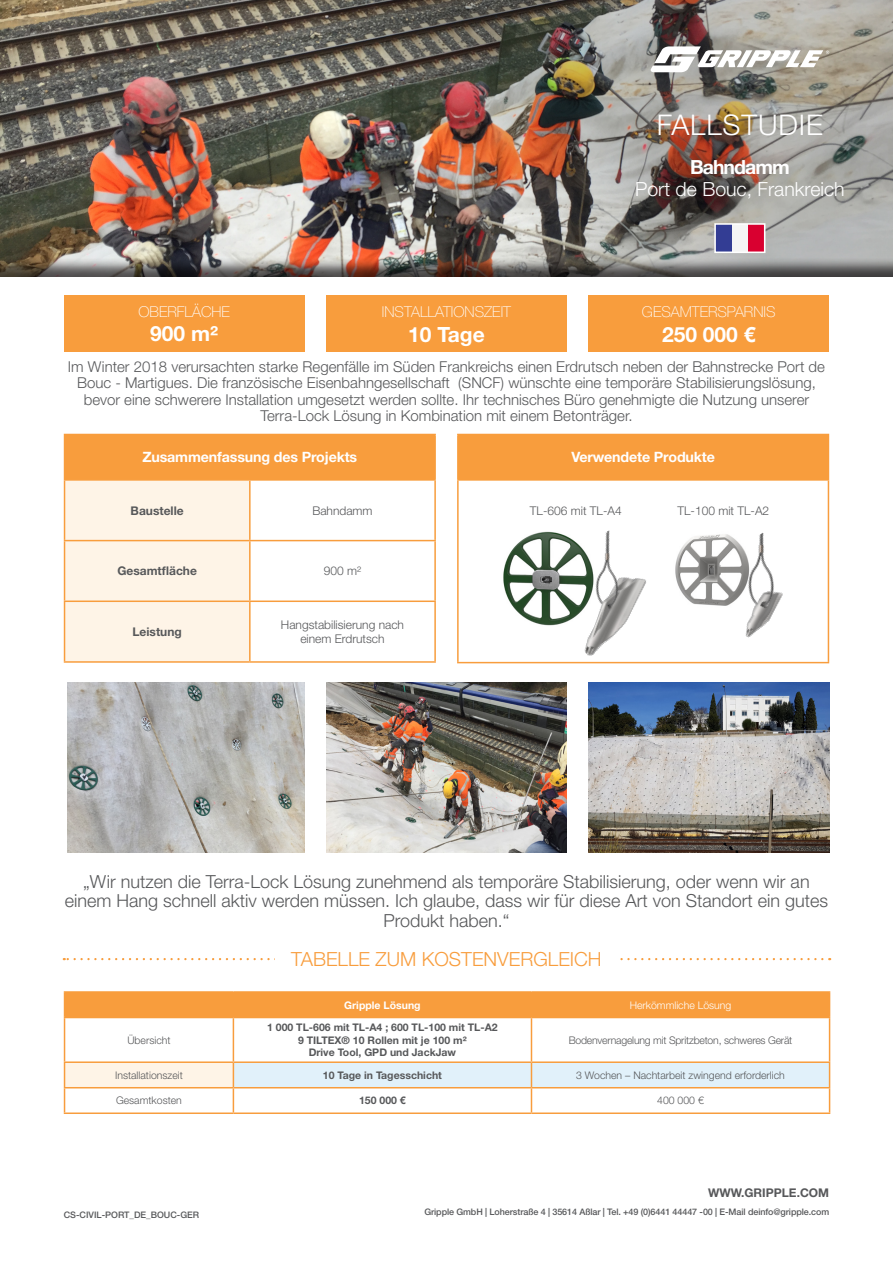
<style>
.page{position:relative;width:893px;height:1263px;background:#fff}
.page>*{position:absolute;margin:0;border:0;box-sizing:border-box;transform-origin:0 0}
.t1{font:300 28.5px "Helvetica Neue LT Pro";letter-spacing:.03em;color:#fff}
.t2{font:700 21px "Helvetica Neue LT Pro";color:#fff}
.t3{font:300 19.5px/22.5px "Helvetica Neue LT Pro";color:#fff;text-align:center}
.t4{font:300 19.5px "Helvetica Neue LT Pro";color:#f89d3d}
.t5{font:300 18px/19.5px "Helvetica Neue LT Pro";color:#57585a;text-align:center}
.t6{font:300 15px/16.5px "Helvetica Neue LT Pro";color:#57585a;text-align:center}
.t7{font:100 15px "Helvetica Neue LT Pro";color:#fff}
.t8{font:700 14.25px "Helvetica Neue LT Pro";letter-spacing:-.01em;color:#fff}
.t9{font:300 12px/14.4px "Helvetica Neue LT Pro";color:#57585a;text-align:center}
.t10{font:700 12px "Helvetica Neue LT Pro";color:#57585a}
.t11{font:700 10.5px/12.6px "Helvetica Neue LT Pro";color:#57585a;text-align:center}
.t12{font:300 10.5px "Helvetica Neue LT Pro";color:#57585a}
.t13{font:300 10.5px "Helvetica Neue LT Pro";letter-spacing:-.02em;color:#57585a}
.t14{font:300 10.5px "Helvetica Neue LT Pro";color:#fff}
.t15{font:700 10.5px "Helvetica Neue LT Pro";color:#fff}
.t16{font:500 9px "Helvetica Neue LT Pro";letter-spacing:-.01em;color:#57585a}
.s1{font-weight:700}
</style>
<div class="page">
<img style="left:588px;top:704px;width:241px;height:148px">
<img style="left:326px;top:682px;width:241px;height:170px">
<img style="left:67px;top:682px;width:238px;height:170px">
<div style="left:0;top:0;width:893px;height:279px;background:#231f20;opacity:.75"></div>
<div style="left:324px;top:0;width:569px;height:278px;background:#231f20;opacity:.75"></div>
<div style="left:715px;top:224px;width:17px;height:28px;background:#333d94"></div>
<div style="left:732px;top:224px;width:16px;height:28px;background:#f5f5f5"></div>
<div style="left:748px;top:224px;width:17px;height:28px;background:#d90030"></div>
<div style="left:714px;top:223px;width:51px;height:30px;border:2px solid #fff"></div>
<svg style="left:650px;top:46px;width:179px;height:26px"></svg>
<svg style="left:64px;top:958px;width:758px;height:2px"></svg>
<img style="left:493px;top:530px;width:158px;height:174px">
<img style="left:651px;top:506px;width:179px;height:198px">
<div style="left:276px;top:952px;width:341px;height:23px;background:#fff"></div>
<div style="left:65px;top:434px;width:370px;height:46px;background:#f89d3d"></div>
<div style="left:65px;top:481px;width:184px;height:180px;background:#fef4e7"></div>
<hr style="left:64px;top:434px;width:186px;height:1px;background:#f89d3d">
<hr style="left:64px;top:435px;width:1px;height:44px;background:#f89d3d">
<hr style="left:250px;top:434px;width:186px;height:1px;background:#f89d3d">
<hr style="left:434px;top:435px;width:2px;height:44px;background:#f89d3d">
<hr style="left:64px;top:479px;width:186px;height:2px;background:#f89d3d">
<hr style="left:64px;top:481px;width:1px;height:59px;background:#f89d3d">
<hr style="left:250px;top:479px;width:186px;height:2px;background:#f89d3d">
<hr style="left:249px;top:481px;width:2px;height:59px;background:#f89d3d">
<hr style="left:434px;top:481px;width:2px;height:59px;background:#f89d3d">
<hr style="left:64px;top:540px;width:186px;height:1px;background:#f89d3d">
<hr style="left:64px;top:541px;width:1px;height:59px;background:#f89d3d">
<hr style="left:250px;top:540px;width:186px;height:1px;background:#f89d3d">
<hr style="left:249px;top:541px;width:2px;height:59px;background:#f89d3d">
<hr style="left:434px;top:541px;width:2px;height:59px;background:#f89d3d">
<hr style="left:64px;top:600px;width:186px;height:2px;background:#f89d3d">
<hr style="left:64px;top:602px;width:1px;height:59px;background:#f89d3d">
<hr style="left:250px;top:600px;width:186px;height:2px;background:#f89d3d">
<hr style="left:249px;top:602px;width:2px;height:59px;background:#f89d3d">
<hr style="left:434px;top:602px;width:2px;height:59px;background:#f89d3d">
<hr style="left:64px;top:661px;width:186px;height:2px;background:#f89d3d">
<hr style="left:250px;top:661px;width:186px;height:2px;background:#f89d3d">
<div style="left:64px;top:296px;width:241px;height:56px;background:#f89d3d"></div>
<div style="left:326px;top:296px;width:241px;height:56px;background:#f89d3d"></div>
<div style="left:588px;top:296px;width:241px;height:56px;background:#f89d3d"></div>
<div style="left:458px;top:434px;width:370px;height:46px;background:#f89d3d"></div>
<hr style="left:457px;top:481px;width:2px;height:181px;background:#f89d3d">
<hr style="left:828px;top:481px;width:1px;height:181px;background:#f89d3d">
<hr style="left:457px;top:662px;width:372px;height:1px;background:#f89d3d">
<hr style="left:457px;top:434px;width:372px;height:1px;background:#f89d3d">
<hr style="left:457px;top:435px;width:2px;height:44px;background:#f89d3d">
<hr style="left:828px;top:435px;width:1px;height:44px;background:#f89d3d">
<hr style="left:457px;top:479px;width:372px;height:2px;background:#f89d3d">
<div style="left:65px;top:1062px;width:168px;height:26px;background:#fef4e7"></div>
<hr style="left:64px;top:991px;width:169px;height:2px;background:#f89d3d">
<hr style="left:233px;top:991px;width:298px;height:2px;background:#f89d3d">
<hr style="left:531px;top:991px;width:299px;height:2px;background:#f89d3d">
<div style="left:64px;top:992px;width:766px;height:25px;background:#f89d3d"></div>
<hr style="left:64px;top:1017px;width:169px;height:1px;background:#f89d3d">
<hr style="left:64px;top:1018px;width:1px;height:43px;background:#f89d3d">
<hr style="left:233px;top:1017px;width:298px;height:1px;background:#f89d3d">
<hr style="left:233px;top:1018px;width:1px;height:43px;background:#f89d3d">
<hr style="left:531px;top:1017px;width:299px;height:1px;background:#f89d3d">
<hr style="left:531px;top:1018px;width:1px;height:43px;background:#f89d3d">
<hr style="left:829px;top:1018px;width:1px;height:43px;background:#f89d3d">
<hr style="left:64px;top:1061px;width:169px;height:2px;background:#f89d3d">
<hr style="left:233px;top:1061px;width:298px;height:2px;background:#f89d3d">
<hr style="left:531px;top:1061px;width:299px;height:2px;background:#f89d3d">
<hr style="left:64px;top:1087px;width:169px;height:1px;background:#f89d3d">
<svg style="left:64px;top:1063px;width:1px;height:49px"></svg>
<svg style="left:233px;top:1062px;width:597px;height:50px"></svg>
<hr style="left:64px;top:1112px;width:169px;height:2px;background:#f89d3d">
<hr style="left:233px;top:1112px;width:298px;height:2px;background:#f89d3d">
<hr style="left:531px;top:1112px;width:299px;height:2px;background:#f89d3d">
<p class="t7" style="left:138px;top:303px;width:93px">OBERFLÄCHE</p>
<p class="t2" style="left:150px;top:321px;width:70px">900 m²</p>
<p class="t7" style="left:382px;top:302px;width:131px">INSTALLATIONSZEIT</p>
<p class="t2" style="left:408px;top:321px;width:78px">10 Tage</p>
<p class="t1" style="left:657px;top:108px;width:168px">FALLSTUDIE</p>
<p class="t3" style="left:635px;top:155px;width:211px"><span class="s1">Bahndamm<br></span>Port de Bouc, Frankreich</p>
<p class="t7" style="left:642px;top:302px;width:135px">GESAMTERSPARNIS</p>
<p class="t2" style="left:662px;top:321px;width:95px">250 000 €</p>
<p class="t6" style="left:68px;top:358px;width:758px">Im Winter 2018 verursachten starke Regenfälle im Süden Frankreichs einen Erdrutsch neben der Bahnstrecke Port de Bouc - Martigues. Die französische Eisenbahngesellschaft (SNCF) wünschte eine temporäre Stabilisierungslösung, bevor eine schwerere Installation umgesetzt werden sollte. Ihr technisches Büro genehmigte die Nutzung unserer Terra-Lock Lösung in Kombination mit einem Betonträger.</p>
<p class="t8" style="left:142px;top:448px;width:216px">Zusammenfassung des Projekts</p>
<p class="t10" style="left:131px;top:503px;width:55px">Baustelle</p>
<p class="t9" style="left:312px;top:503px;width:62px">Bahndamm</p>
<p class="t10" style="left:117px;top:563px;width:81px">Gesamtfläche</p>
<p class="t9" style="left:324px;top:563px;width:39px">900 m²</p>
<p class="t10" style="left:133px;top:624px;width:51px">Leistung</p>
<p class="t9" style="left:281px;top:617px;width:125px">Hangstabilisierung nach einem Erdrutsch</p>
<p class="t8" style="left:571px;top:447px;width:145px">Verwendete Produkte</p>
<p class="t9" style="left:530px;top:503px;width:93px">TL-606 mit TL-A4</p>
<p class="t9" style="left:677px;top:503px;width:93px">TL-100 mit TL-A2</p>
<p class="t5" style="left:65px;top:871px;width:765px">„Wir nutzen die Terra-Lock Lösung zunehmend als temporäre Stabilisierung, oder wenn wir an einem Hang schnell aktiv werden müssen. Ich glaube, dass wir für diese Art von Standort ein gutes<br>Produkt haben.“</p>
<p class="t4" style="left:291px;top:947px;width:312px">TABELLE ZUM KOSTENVERGLEICH</p>
<p class="t15" style="left:344px;top:998px;width:78px">Gripple Lösung</p>
<p class="t14" style="left:630px;top:998px;width:103px">Herkömmliche Lösung</p>
<p class="t12" style="left:127px;top:1033px;width:45px">Übersicht</p>
<p class="t11" style="left:267px;top:1021px;width:232px">1 000 TL-606 mit TL-A4 ; 600 TL-100 mit TL-A2<br>9 TILTEX® 10 Rollen mit je 100 m²<br>Drive Tool, GPD und JackJaw</p>
<p class="t13" style="left:569px;top:1033px;width:225px">Bodenvernagelung mit Spritzbeton, schweres Gerät</p>
<p class="t12" style="left:115px;top:1068px;width:69px">Installationszeit</p>
<p class="t11" style="left:323px;top:1068px;width:120px">10 Tage in Tagesschicht</p>
<p class="t12" style="left:576px;top:1068px;width:210px">3 Wochen – Nachtarbeit zwingend erforderlich</p>
<p class="t12" style="left:116px;top:1094px;width:67px">Gesamtkosten</p>
<p class="t11" style="left:359px;top:1094px;width:48px">150 000 €</p>
<p class="t12" style="left:657px;top:1094px;width:48px">400 000 €</p>
<p class="t16" style="left:64px;top:1209px;width:137px">CS-CIVIL-PORT_DE_BOUC-GER</p>
<p class="t10" style="left:708px;top:1185px;width:123px">WWW.GRIPPLE.COM</p>
<p class="t16" style="left:424px;top:1206px;width:406px">Gripple GmbH | Loherstraße 4 | 35614 Aßlar | Tel. +49 (0)6441 44447 -00 | E-Mail deinfo@gripple.com</p>
</div>
